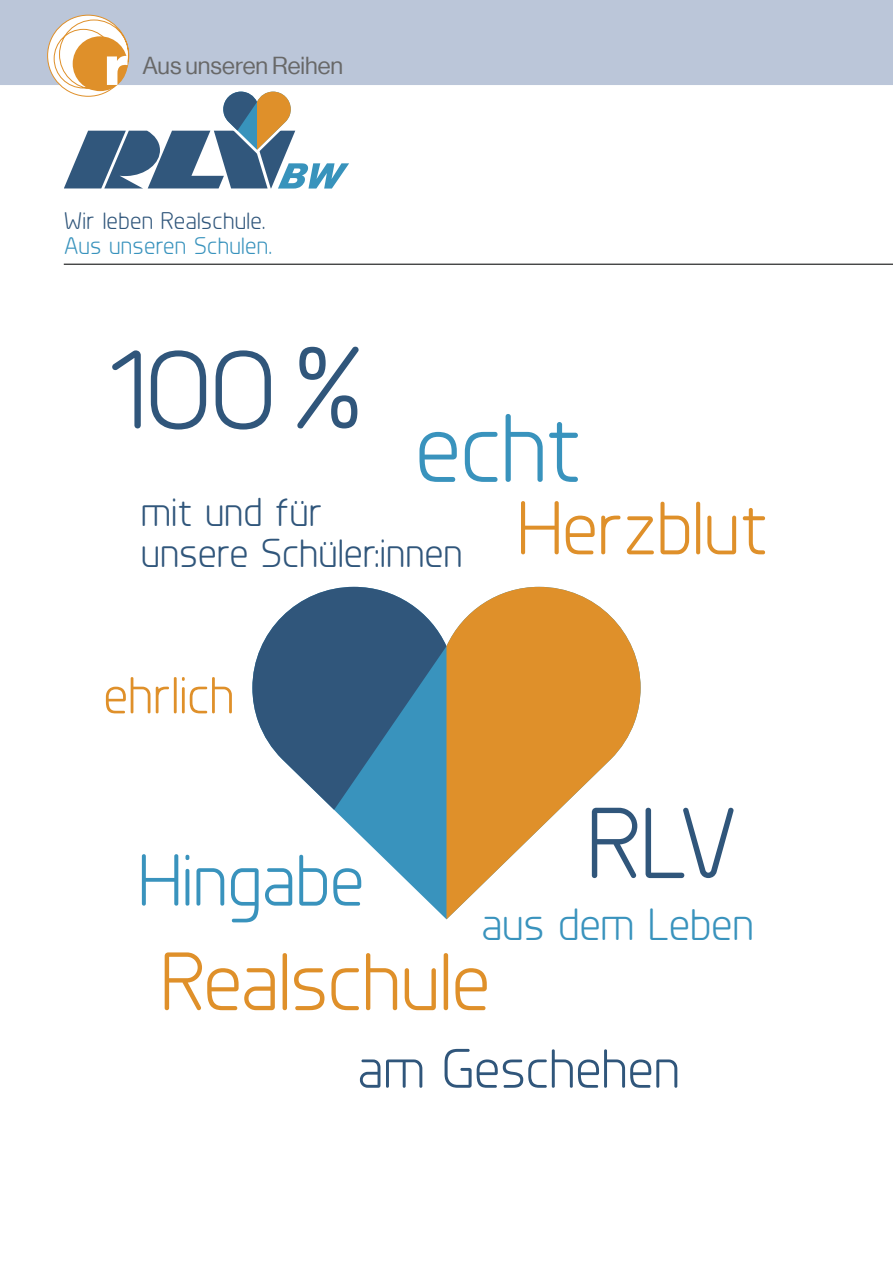
<style>
.page{position:relative;width:893px;height:1263px;background:#fff}
.page>*{position:absolute;margin:0;border:0;box-sizing:border-box;transform-origin:0 0}
.t1{font:117.75px "Planer";color:#30567b}
.t2{font:100.5px "Planer";color:#30567b}
.t3{font:98.25px "Planer";color:#3993bd}
.t4{font:82.5px "Planer";letter-spacing:-.015em;color:#df902a}
.t5{font:76.05px "Planer";letter-spacing:-.015em;color:#df902a}
.t6{font:73.5px "Planer";letter-spacing:-.005em;color:#3993bd}
.t7{font:55.5px "Planer";letter-spacing:-.01em;color:#30567b}
.t8{font:52.5px "Planer";letter-spacing:-.005em;color:#df902a}
.t9{font:45px "Planer";letter-spacing:-.005em;color:#3993bd}
.t10{font:40.2px/40.2px "Planer";letter-spacing:-.005em;color:#30567b}
.t11{font:24px "Planer";letter-spacing:.01em;color:#30567b}
.t12{font:24px "Planer";letter-spacing:.01em;color:#3993bd}
.t13{font:24px "N Haas Grotesk DS Pro 55 Rg";color:#686868}
</style>
<div class="page">
<div style="left:0;top:0;width:893px;height:85px;background:#bbc6d9"></div>
<hr style="left:64px;top:264px;width:829px;height:1px;background:#151616">
<svg style="left:334px;top:810px;width:112px;height:109px"></svg>
<svg style="left:252px;top:587px;width:194px;height:223px"></svg>
<svg style="left:446px;top:587px;width:195px;height:332px;fill:#df902a"></svg>
<svg style="left:47px;top:15px;width:304px;height:174px"></svg>
<p class="t13" style="left:142px;top:52px;width:202px">Aus unseren Reihen</p>
<p class="t11" style="left:64px;top:206px;width:203px">Wir leben Realschule.</p>
<p class="t12" style="left:64px;top:232px;width:210px">Aus unseren Schulen.</p>
<h1 class="t1" style="left:106px;top:319px;width:260px">100%</h1>
<h3 class="t3" style="left:415px;top:390px;width:170px">echt</h3>
<p class="t10" style="left:141px;top:492px;width:323px">mit und für<br>unsere Schüler:innen</p>
<h3 class="t5" style="left:517px;top:483px;width:253px">Herzblut</h3>
<h3 class="t8" style="left:103px;top:664px;width:133px">ehrlich</h3>
<h3 class="t6" style="left:138px;top:837px;width:228px">Hingabe</h3>
<h2 class="t2" style="left:587px;top:784px;width:153px">RLV</h2>
<p class="t9" style="left:481px;top:898px;width:274px">aus dem Leben</p>
<h3 class="t4" style="left:161px;top:933px;width:332px">Realschule</h3>
<h3 class="t7" style="left:357px;top:1036px;width:324px">am Geschehen</h3>
</div>
